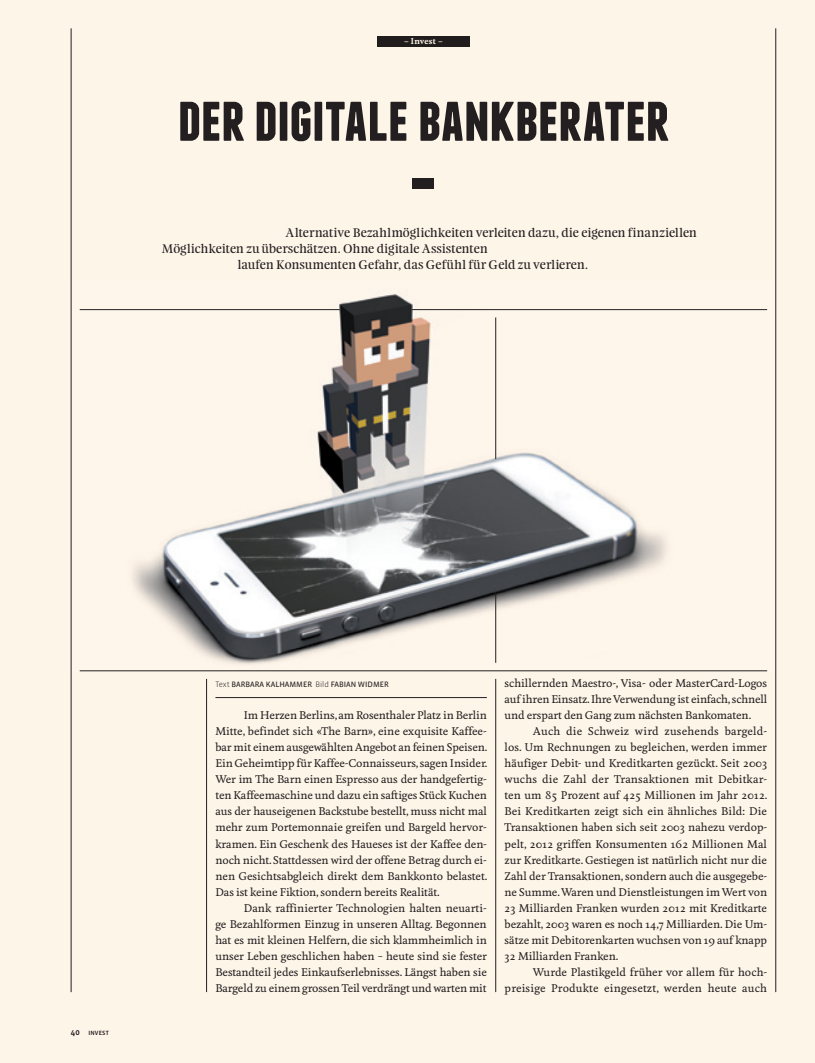
<style>
.page{position:relative;width:815px;height:1063px;background:#fef5e9}
.page>*{position:absolute;margin:0;border:0;box-sizing:border-box;transform-origin:0 0}
.Titel_gross{font:65px "Franchise Punkt";letter-spacing:-.015em;color:#231f20}
.t1{font:11.25px "Feijoa Display";letter-spacing:.025em;color:#231f20}
.Mengensatz{font:500 10.5px/16.1px "Feijoa";letter-spacing:-.01em;color:#231f20;text-align:justify}
.Autor_Bezeichnung{font:8px "Vista Sans Reg";color:#231f20}
.t2{font:700 8px "Feijoa";letter-spacing:.025em;color:#fff}
.t3{font:6.25px "Vista Sans Med";letter-spacing:.015em;color:#231f20}
.s1{font-size:8.75px}
.s2{font-family:"Vista Sans";font-weight:300}
</style>
<div class="page">
<img style="left:79px;top:294px;width:689px;height:377px">
<hr style="left:495px;top:679px;width:1px;height:313px;background:#231f20">
<hr style="left:495px;top:593px;width:1px;height:70px;background:#231f20">
<hr style="left:495px;top:317px;width:1px;height:142px;background:#231f20">
<hr style="left:206px;top:679px;width:1px;height:313px;background:#231f20">
<hr style="left:71px;top:28px;width:1px;height:964px;background:#231f20">
<hr style="left:775px;top:28px;width:1px;height:964px;background:#231f20">
<hr style="left:80px;top:671px;width:687px;height:1px;background:#231f20">
<hr style="left:80px;top:309px;width:260px;height:1px;background:#231f20">
<hr style="left:412px;top:309px;width:355px;height:1px;background:#231f20">
<hr style="left:215px;top:697px;width:272px;height:1px;background:#231f20">
<div style="left:377px;top:36px;width:92px;height:11px;background:#231f20"></div>
<div style="left:413px;top:178px;width:21px;height:11px;background:#231f20"></div>
<p class="t2" style="left:404px;top:36px;width:40px">– Invest –</p>
<p class="Titel_gross" style="left:177px;top:88px;width:494px">DER DIGITALE BANKBERATER</p>
<p class="t1" style="left:285px;top:225px;width:413px">Alternative Bezahlmöglichkeiten verleiten dazu, die eigenen finanziellen</p>
<p class="t1" style="left:162px;top:242px;width:327px">Möglichkeiten zu überschätzen. Ohne digitale Assistenten</p>
<p class="t1" style="left:238px;top:258px;width:352px">laufen Konsumenten Gefahr, das Gefühl für Geld zu verlieren.</p>
<p class="t3" style="left:71px;top:1030px;width:39px"><span class="s1">40</span> INVEST</p>
<p class="Autor_Bezeichnung" style="left:215px;top:680px;width:175px"><span class="s2">Text</span> BARBARA KALHAMMER <span class="s2">Bild</span> FABIAN WIDMER</p>
<p class="Mengensatz" style="left:215px;top:708px;width:274px;text-indent:28px">Im Herzen Berlins, am Rosenthaler Platz in Berlin Mitte, befindet sich «The Barn», eine exquisite Kaffee&shy;bar mit einem ausgewählten Angebot an feinen Speisen.<br>Ein Geheimtipp für Kaffee-Connaisseurs, sagen Insider.<br>Wer im The Barn einen Espresso aus der handgefertig&shy;ten Kaffeemaschine und dazu ein saftiges Stück Kuchen aus der hauseigenen Backstube bestellt, muss nicht mal mehr zum Portemonnaie greifen und Bargeld hervor&shy;kramen. Ein Geschenk des Haueses ist der Kaffee den&shy;noch nicht. Stattdessen wird der offene Betrag durch ei&shy;nen Gesichtsabgleich direkt dem Bankkonto belastet.<br>Das ist keine Fiktion, sondern bereits Realität.</p>
<p class="Mengensatz" style="left:215px;top:900px;width:273px;text-indent:28px">Dank raffinierter Technologien halten neuarti&shy;ge Bezahlformen Einzug in unseren Alltag. Begonnen hat es mit kleinen Helfern, die sich klammheimlich in unser Leben geschlichen haben – heute sind sie fester Bestandteil jedes Einkaufserlebnisses. Längst haben sie Bargeld zu einem grossen Teil verdrängt und warten mit</p>
<p class="Mengensatz" style="left:505px;top:675px;width:264px">schillernden Maestro-, Visa- oder MasterCard-Logos auf ihren Einsatz. Ihre Verwendung ist einfach, schnell und erspart den Gang zum nächsten Bankomaten.</p>
<p class="Mengensatz" style="left:505px;top:724px;width:264px;text-indent:28px">Auch die Schweiz wird zusehends bargeld&shy;los. Um Rechnungen zu begleichen, werden immer häufiger Debit- und Kreditkarten gezückt. Seit 2003 wuchs die Zahl der Transaktionen mit Debitkar&shy;ten um 85 Prozent auf 425 Millionen im Jahr 2012.<br>Bei Kreditkarten zeigt sich ein ähnliches Bild: Die Transaktionen haben sich seit 2003 nahezu verdop&shy;pelt, 2012 griffen Konsumenten 162 Millionen Mal zur Kreditkarte. Gestiegen ist natürlich nicht nur die Zahl der Transaktionen, sondern auch die ausgegebe&shy;ne Summe. Waren und Dienstleistungen im Wert von 23 Milliarden Franken wurden 2012 mit Kreditkarte bezahlt, 2003 waren es noch 14,7 Milliarden. Die Um&shy;sätze mit Debitorenkarten wuchsen von 19 auf knapp 32 Milliarden Franken.</p>
<p class="Mengensatz" style="left:505px;top:964px;width:264px;text-align:right">Wurde Plastikgeld früher vor allem für hoch&shy;preisige Produkte eingesetzt, werden heute auch</p>
</div>
